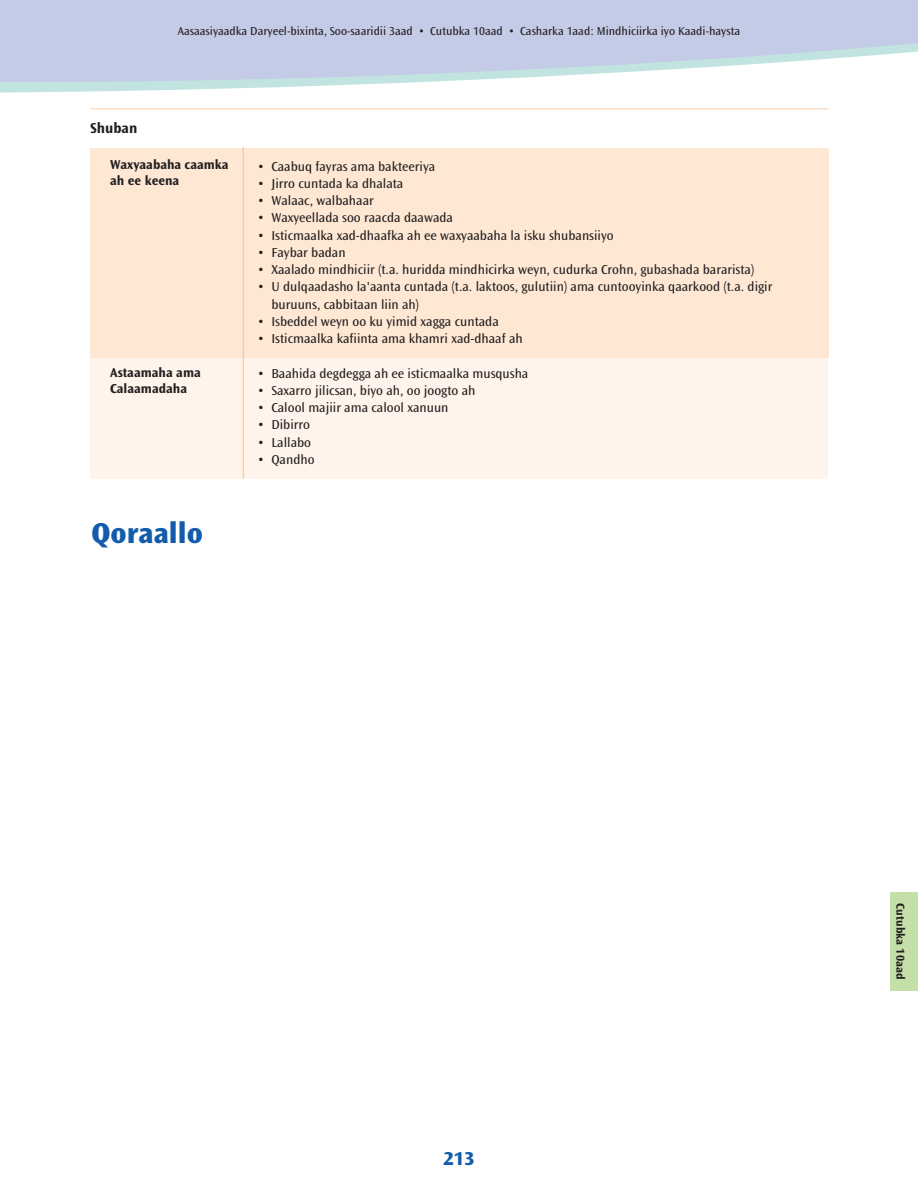
<style>
.page{position:relative;width:918px;height:1188px;background:#fff}
.page>*{position:absolute;margin:0;border:0;box-sizing:border-box;transform-origin:0 0}
.t1{font:800 30px "Ocean Sans Std";color:#135cab}
.t2{font:800 19.5px "Ocean Sans Std";color:#135cab}
.t3{font:700 15px "Ocean Sans Std";color:#231f20}
.t4{font:13.5px/17.2px "Ocean Sans Std";color:#231f20}
.t5{font:700 13.5px/16.2px "Ocean Sans Std";color:#231f20}
.t6{font:12px "Ocean Sans Std";color:#231f20}
.t7{font:700 12px "Ocean Sans Std";color:#231f20}
</style>
<div class="page">
<svg style="left:0;top:0;width:918px;height:109px;fill:#c4cbe6"></svg>
<div style="left:90px;top:149px;width:738px;height:330px;background:#fef4eb"></div>
<div style="left:90px;top:148px;width:738px;height:209px;background:#fee8d4"></div>
<hr style="left:243px;top:147px;width:1px;height:332px;background:#fbbd89">
<hr style="left:90px;top:108px;width:738px;height:2px;background:#fddfc5">
<div style="left:891px;top:892px;width:27px;height:99px;background:#c4e0a8"></div>
<p class="t3" style="left:90px;top:119px;width:49px">Shuban</p>
<p class="t6" style="left:178px;top:25px;width:564px">Aasaasiyaadka Daryeel-bixinta, Soo-saaridii 3aad • Cutubka 10aad • Casharka 1aad: Mindhiciirka iyo Kaadi-haysta</p>
<p class="t5" style="left:110px;top:156px;width:120px">Waxyaabaha caamka ah ee keena</p>
<p class="t5" style="left:110px;top:364px;width:92px">Astaamaha ama<br>Calaamadaha</p>
<p class="t1" style="left:92px;top:517px;width:113px">Qoraallo</p>
<p class="t4" style="left:258px;top:158px;width:179px">• Caabuq fayras ama bakteeriya</p>
<p class="t4" style="left:258px;top:175px;width:147px">• Jirro cuntada ka dhalata</p>
<p class="t4" style="left:258px;top:192px;width:117px">• Walaac, walbahaar</p>
<p class="t4" style="left:258px;top:209px;width:197px">• Waxyeellada soo raacda daawada</p>
<p class="t4" style="left:258px;top:227px;width:357px">• Isticmaalka xad-dhaafka ah ee waxyaabaha la isku shubansiiyo</p>
<p class="t4" style="left:258px;top:244px;width:89px">• Faybar badan</p>
<p class="t4" style="left:258px;top:261px;width:498px">• Xaalado mindhiciir (t.a. huridda mindhicirka weyn, cudurka Crohn, gubashada bararista)</p>
<p class="t4" style="left:271px;top:278px;width:503px;text-indent:-14px">• U dulqaadasho la'aanta cuntada (t.a. laktoos, gulutiin) ama cuntooyinka qaarkood (t.a. digir buruuns, cabbitaan liin ah)</p>
<p class="t4" style="left:258px;top:313px;width:242px">• Isbeddel weyn oo ku yimid xagga cuntada</p>
<p class="t4" style="left:258px;top:330px;width:266px">• Isticmaalka kafiinta ama khamri xad-dhaaf ah</p>
<p class="t4" style="left:258px;top:365px;width:272px">• Baahida degdegga ah ee isticmaalka musqusha</p>
<p class="t4" style="left:258px;top:382px;width:219px">• Saxarro jilicsan, biyo ah, oo joogto ah</p>
<p class="t4" style="left:258px;top:399px;width:192px">• Calool majiir ama calool xanuun</p>
<p class="t4" style="left:258px;top:416px;width:54px">• Dibirro</p>
<p class="t4" style="left:258px;top:434px;width:55px">• Lallabo</p>
<p class="t4" style="left:258px;top:451px;width:58px">• Qandho</p>
<p class="t2" style="left:443px;top:1148px;width:33px">213</p>
<p class="t7" style="left:907px;top:903px;width:78px;rotate:90deg">Cutubka 10aad</p>
</div>
